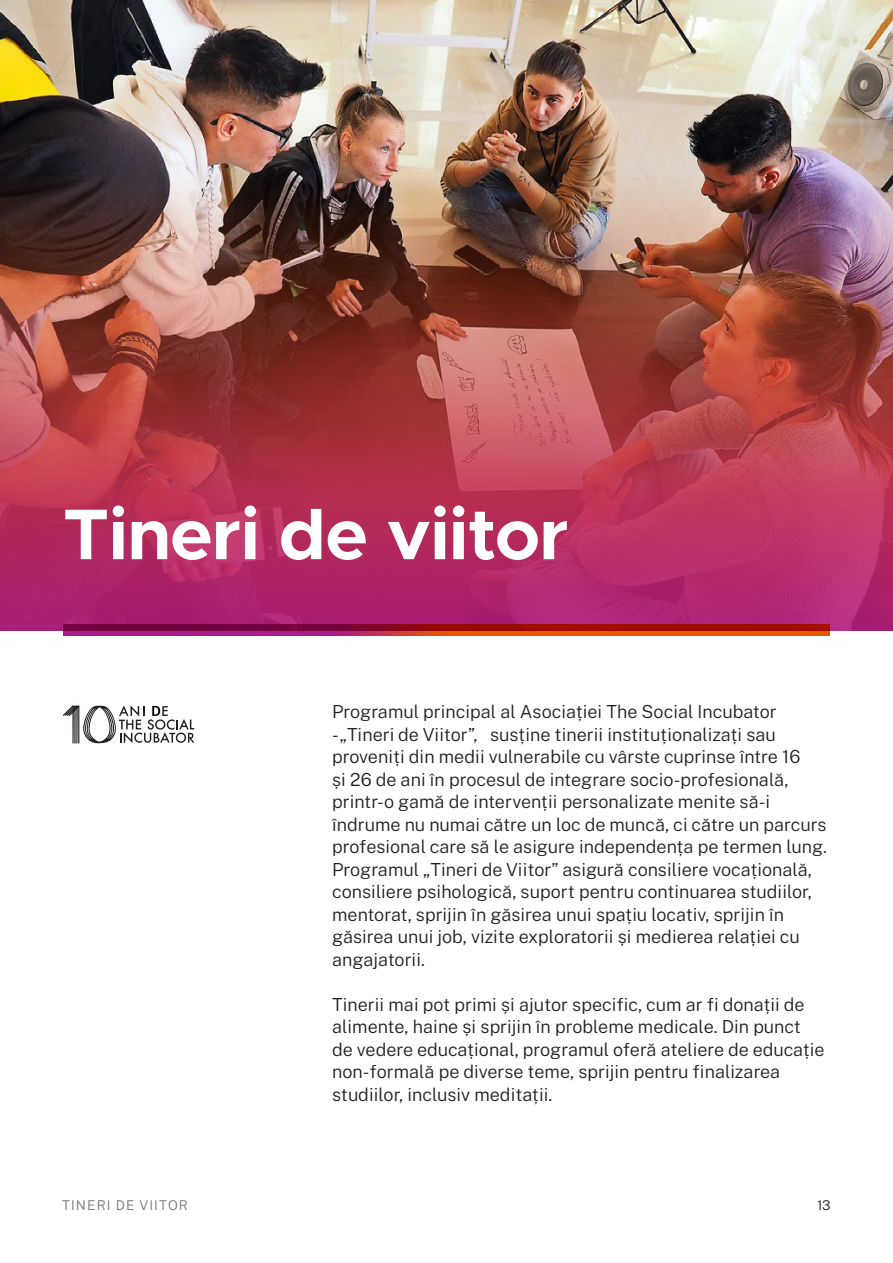
<style>
.page{position:relative;width:893px;height:1263px;background:#fff}
.page>*{position:absolute;margin:0;border:0;box-sizing:border-box;transform-origin:0 0}
.t1{font:700 72px "Metropolis";color:#fff}
.t2{font:300 18px/22.5px "Public Sans";color:#231f20}
.t3{font:300 13.5px "Public Sans";letter-spacing:.08em;color:#757679}
.t4{font:300 13.5px "Public Sans";color:#231f20}
</style>
<div class="page">
<img style="left:0;top:0;width:893px;height:630px">
<svg style="left:63px;top:625px;width:767px;height:10px;background:#a61c27"></svg>
<svg style="left:63px;top:705px;width:131px;height:39px"></svg>
<h1 class="t1" style="left:63px;top:489px;width:507px">Tineri de viitor</h1>
<p class="t2" style="left:332px;top:699px;width:496px">Programul principal al Asociației The Social Incubator -„Tineri de Viitor”, susține tinerii instituționalizați sau proveniți din medii vulnerabile cu vârste cuprinse între 16<br>și 26 de ani în procesul de integrare socio-profesională, printr-o gamă de intervenții personalizate menite să-i îndrume nu numai către un loc de muncă, ci către un parcurs profesional care să le asigure independența pe termen lung.<br>Programul „Tineri de Viitor” asigură consiliere vocațională, consiliere psihologică, suport pentru continuarea studiilor, mentorat, sprijin în găsirea unui spațiu locativ, sprijin în găsirea unui job, vizite exploratorii și medierea relației cu angajatorii.</p>
<p class="t2" style="left:332px;top:992px;width:494px">Tinerii mai pot primi și ajutor specific, cum ar fi donații de alimente, haine și sprijin în probleme medicale. Din punct de vedere educațional, programul oferă ateliere de educație non-formală pe diverse teme, sprijin pentru finalizarea studiilor, inclusiv meditații.</p>
<p class="t3" style="left:62px;top:1195px;width:123px">Ti neri de viitor</p>
<p class="t4" style="left:817px;top:1195px;width:15px">13</p>
</div>
